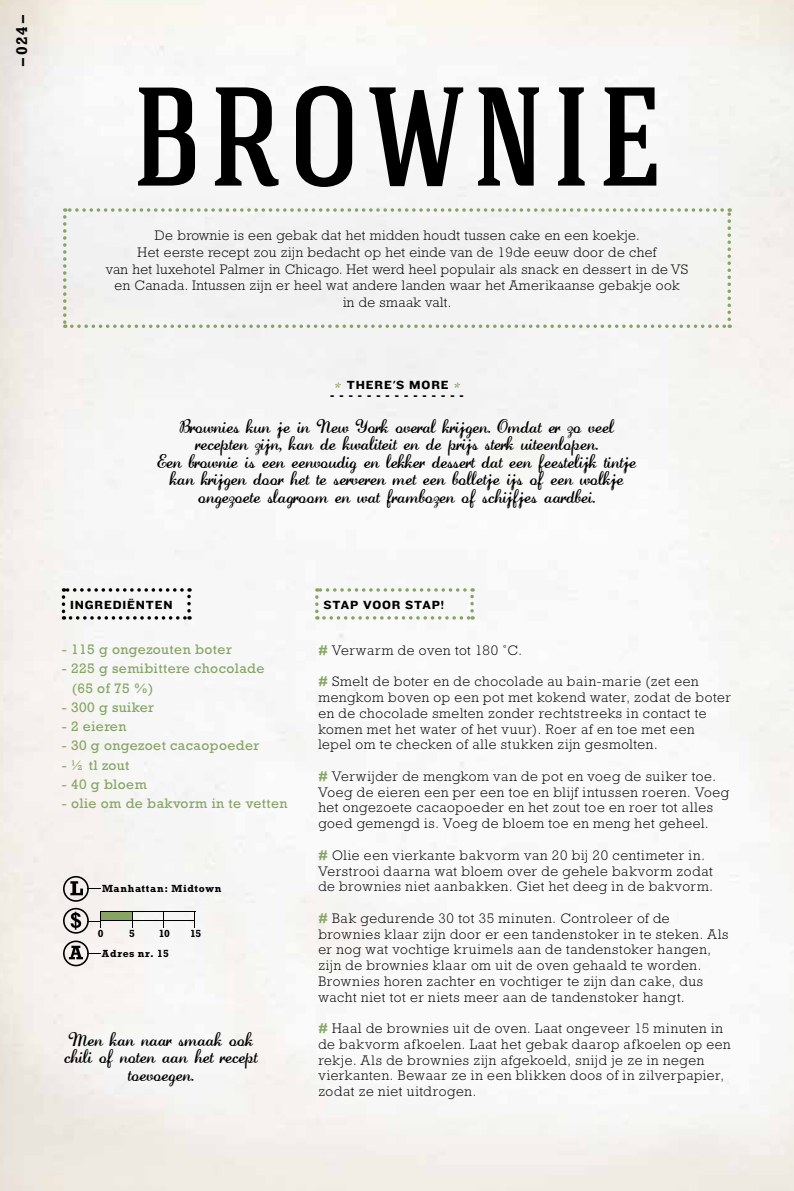
<style>
.page{position:relative;width:794px;height:1191px;background:#fff}
.page>*{position:absolute;margin:0;border:0;box-sizing:border-box;transform-origin:0 0}
.t1{font:500 140px "Hagin Caps";letter-spacing:.05em;color:#000}
.t2{font:700 15.75px "Rockwell";color:#000}
.t3{font:300 14px/15.8px "Rockwell";letter-spacing:.04em;color:#000}
.t4{font:14px/17.5px "Lauren Script";color:#000;text-align:center}
.t5{font:14px/19.2px "Rockwell";letter-spacing:.03em;color:#86a563}
.t6{font:12.25px "Knockout HTF52 Cruiserweight";letter-spacing:.07em;color:#000}
.t7{font:700 12.25px "Rockwell";color:#000}
.t8{font:700 10.5px "Rockwell";letter-spacing:.06em;color:#000}
.s1{font-family:"Rockwell";font-style:italic;color:#86a563}
.s2{font-weight:700;color:#86a563}
</style>
<div class="page">
<img style="left:0;top:0;width:794px;height:1191px">
<svg style="left:315px;top:588px;width:159px;height:31px"></svg>
<svg style="left:62px;top:588px;width:129px;height:31px"></svg>
<div style="left:63px;top:208px;width:668px;height:120px;background:#f3f3f3"></div>
<div style="left:100px;top:911px;width:32px;height:10px;background:#86a563"></div>
<svg style="left:63px;top:940px;width:38px;height:26px"></svg>
<svg style="left:63px;top:876px;width:38px;height:25px"></svg>
<svg style="left:163px;top:912px;width:1px;height:15px"></svg>
<svg style="left:63px;top:908px;width:38px;height:25px"></svg>
<svg style="left:132px;top:912px;width:1px;height:15px"></svg>
<svg style="left:194px;top:912px;width:1px;height:15px"></svg>
<hr style="left:100px;top:911px;width:95px;height:1px;background:#000">
<hr style="left:101px;top:920px;width:94px;height:1px;background:#000">
<p class="t2" style="left:12px;top:66px;width:52px;rotate:-90deg">–024–</p>
<h1 class="t1" style="left:132px;top:48px;width:531px">BROWNIE</h1>
<p class="t3" style="left:106px;top:227px;width:584px;line-height:16.6px;text-align:center">De brownie is een gebak dat het midden houdt tussen cake en een koekje.<br>Het eerste recept zou zijn bedacht op het einde van de 19de eeuw door de chef<br>van het luxehotel Palmer in Chicago. Het werd heel populair als snack en dessert in de VS en Canada. Intussen zijn er heel wat andere landen waar het Amerikaanse gebakje ook<br>in de smaak valt.</p>
<p class="t6" style="left:334px;top:378px;width:127px"><span class="s1">*</span> THERE'S MORE <span class="s1">*</span></p>
<p class="t7" style="left:330px;top:388px;width:135px">- - - - - - - - - - - - - - -</p>
<p class="t4" style="left:157px;top:419px;width:481px">Brownies kun je in New York overal krijgen. Omdat er zo veel recepten zijn, kan de kwaliteit en de prijs sterk uiteenlopen.<br>Een brownie is een eenvoudig en lekker dessert dat een feestelijk tintje kan krijgen door het te serveren met een bolletje ijs of een wolkje ongezoete slagroom en wat frambozen of schijfjes aardbei.</p>
<p class="t6" style="left:70px;top:598px;width:104px">INGREDIËNTEN</p>
<p class="t5" style="left:62px;top:639px;width:172px">- 115 g ongezouten boter</p>
<p class="t5" style="left:72px;top:659px;width:194px;text-indent:-10px">- 225 g semibittere chocolade (65 of 75 %)</p>
<p class="t5" style="left:62px;top:697px;width:94px">- 300 g suiker</p>
<p class="t5" style="left:62px;top:716px;width:66px">- 2 eieren</p>
<p class="t5" style="left:62px;top:736px;width:199px">- 30 g ongezoet cacaopoeder</p>
<p class="t5" style="left:62px;top:755px;width:69px">- ½ tl zout</p>
<p class="t5" style="left:62px;top:774px;width:87px">- 40 g bloem</p>
<p class="t5" style="left:62px;top:793px;width:227px">- olie om de bakvorm in te vetten</p>
<p class="t8" style="left:102px;top:882px;width:121px">Manhattan: Midtown</p>
<p class="t8" style="left:98px;top:927px;width:7px">0</p>
<p class="t8" style="left:129px;top:927px;width:7px">5</p>
<p class="t8" style="left:159px;top:927px;width:13px">10</p>
<p class="t8" style="left:190px;top:927px;width:13px">15</p>
<p class="t8" style="left:102px;top:947px;width:69px">Adres nr. 15</p>
<p class="t4" style="left:65px;top:1032px;width:195px">Men kan naar smaak ook chili of noten aan het recept toevoegen.</p>
<p class="t6" style="left:323px;top:598px;width:122px">STAP VOOR STAP!</p>
<p class="t3" style="left:318px;top:642px;width:205px"><span class="s2">#</span> Verwarm de oven tot 180 ˚C.</p>
<p class="t3" style="left:318px;top:674px;width:414px"><span class="s2">#</span> Smelt de boter en de chocolade au bain-marie (zet een mengkom boven op een pot met kokend water, zodat de boter en de chocolade smelten zonder rechtstreeks in contact te komen met het water of het vuur). Roer af en toe met een<br>lepel om te checken of alle stukken zijn gesmolten.</p>
<p class="t3" style="left:318px;top:768px;width:412px"><span class="s2">#</span> Verwijder de mengkom van de pot en voeg de suiker toe.<br>Voeg de eieren een per een toe en blijf intussen roeren. Voeg het ongezoete cacaopoeder en het zout toe en roer tot alles goed gemengd is. Voeg de bloem toe en meng het geheel.</p>
<p class="t3" style="left:318px;top:847px;width:396px"><span class="s2">#</span> Olie een vierkante bakvorm van 20 bij 20 centimeter in.<br>Verstrooi daarna wat bloem over de gehele bakvorm zodat de brownies niet aanbakken. Giet het deeg in de bakvorm.</p>
<p class="t3" style="left:318px;top:910px;width:412px"><span class="s2">#</span> Bak gedurende 30 tot 35 minuten. Controleer of de brownies klaar zijn door er een tandenstoker in te steken. Als er nog wat vochtige kruimels aan de tandenstoker hangen, zijn de brownies klaar om uit de oven gehaald te worden.<br>Brownies horen zachter en vochtiger te zijn dan cake, dus wacht niet tot er niets meer aan de tandenstoker hangt.</p>
<p class="t3" style="left:318px;top:1020px;width:414px"><span class="s2">#</span> Haal de brownies uit de oven. Laat ongeveer 15 minuten in de bakvorm afkoelen. Laat het gebak daarop afkoelen op een rekje. Als de brownies zijn afgekoeld, snijd je ze in negen vierkanten. Bewaar ze in een blikken doos of in zilverpapier, zodat ze niet uitdrogen.</p>
</div>
